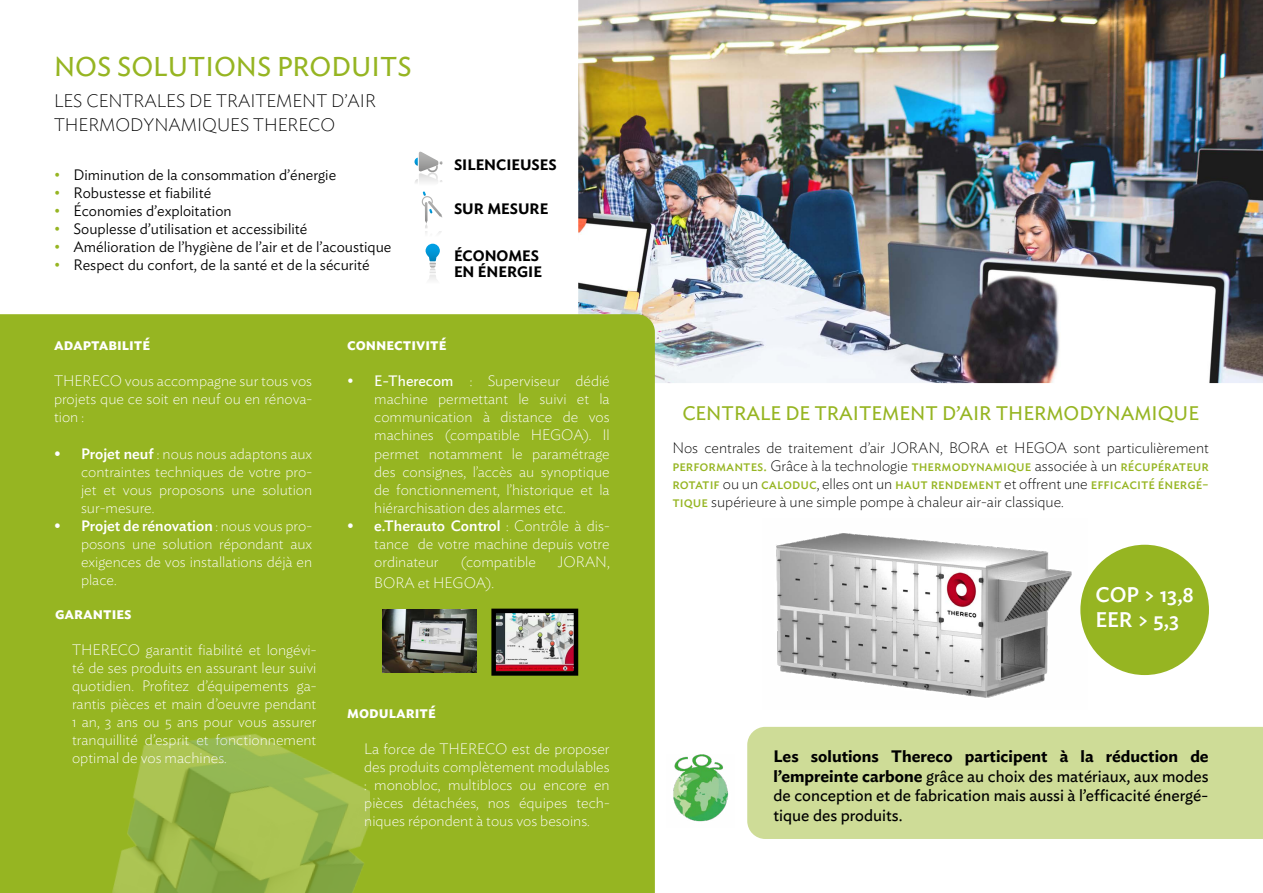
<style>
.page{position:relative;width:1263px;height:893px;background:#fff}
.page>*{position:absolute;margin:0;border:0;box-sizing:border-box;transform-origin:0 0}
.t1{font:27px "Ideal Sans";color:#96b522}
.t2{font:500 21px/25.2px "Ideal Sans";color:#fff}
.t3{font:19.5px "Ideal Sans";color:#96b522}
.t4{font:200 18px/24px "Ideal Sans";color:#000}
.t5{font:16.5px/19.8px "Ideal Sans";color:#000;text-align:justify}
.t6{font:600 16.5px "Ideal Sans";color:#fff}
.t7{font:200 15px/18px "Ideal Sans";color:#fff;text-align:justify}
.t8{font:200 15px/18px "Ideal Sans";color:#000;text-align:justify}
.t9{font:300 15px "Ideal Sans";color:#000}
.t10{font:600 15px/16.5px "Ideal Sans";color:#000}
.s1{color:#96b522}
.s2{font-weight:500}
.s3{font-weight:400}
.s4{font-weight:400;color:#96b522}
.s5{font-weight:600}
</style>
<div class="page">
<div style="left:1080px;top:545px;width:129px;height:130px;background:#96b522;border-radius:50%"></div>
<img style="left:578px;top:0;width:685px;height:383px">
<div style="left:0;top:314px;width:655px;height:579px;background:#96b522"></div>
<img style="left:776px;top:533px;width:311px;height:165px">
<img style="left:496px;top:614px;width:77px;height:57px">
<div style="left:491px;top:609px;width:87px;height:67px;border:4px solid #000"></div>
<img style="left:382px;top:610px;width:95px;height:63px">
<img style="left:85px;top:675px;width:285px;height:218px">
<div style="left:747px;top:727px;width:516px;height:112px;background:#cedc97"></div>
<img style="left:673px;top:754px;width:56px;height:68px">
<svg style="left:414px;top:152px;width:29px;height:128px"></svg>
<h1 class="t1" style="left:54px;top:47px;width:359px">NOS SOLUTIONS PRODUITS</h1>
<p class="t4" style="left:54px;top:87px;width:323px">LES CENTRALES DE TRAITEMENT D’AIR<br>THERMODYNAMIQUES THERECO</p>
<p class="t9" style="left:54px;top:163px;width:284px"><span class="s1">•</span> Diminution de la consommation d’énergie</p>
<p class="t9" style="left:54px;top:181px;width:159px"><span class="s1">•</span> Robustesse et fiabilité</p>
<p class="t9" style="left:54px;top:199px;width:179px"><span class="s1">•</span> Économies d’exploitation</p>
<p class="t9" style="left:54px;top:217px;width:255px"><span class="s1">•</span> Souplesse d’utilisation et accessibilité</p>
<p class="t9" style="left:54px;top:235px;width:339px"><span class="s1">•</span> Amélioration de l’hygiène de l’air et de l’acoustique</p>
<p class="t9" style="left:54px;top:253px;width:317px"><span class="s1">•</span> Respect du confort, de la santé et de la sécurité</p>
<p class="t10" style="left:454px;top:155px;width:104px">SILENCIEUSES</p>
<p class="t10" style="left:454px;top:199px;width:96px">SUR MESURE</p>
<p class="t10" style="left:454px;top:246px;width:89px">ÉCONOMES<br>EN ÉNERGIE</p>
<p class="t6" style="left:54px;top:332px;width:98px">adaptabilité</p>
<p class="t7" style="left:54px;top:371px;width:260px">THERECO vous accompagne sur tous vos projets que ce soit en neuf ou en rénova&shy;tion :</p>
<p class="t7" style="left:81px;top:443px;width:233px;text-indent:-27px"><span class="s2">• Projet neuf</span> : nous nous adaptons aux contraintes techniques de votre pro&shy;jet et vous proposons une solution sur-mesure.</p>
<p class="t7" style="left:81px;top:515px;width:233px;text-indent:-27px"><span class="s2">• Projet de rénovation</span> : nous vous pro&shy;posons une solution répondant aux exigences de vos installations déjà en place.</p>
<p class="t6" style="left:55px;top:600px;width:78px">garanties</p>
<p class="t7" style="left:72px;top:639px;width:246px">THERECO garantit fiabilité et longévi&shy;té de ses produits en assurant leur suivi quotidien. Profitez d’équipements ga&shy;rantis pièces et main d’oeuvre pendant 1 an, 3 ans ou 5 ans pour vous assurer tranquillité d’esprit et fonctionnement optimal de vos machines.</p>
<p class="t6" style="left:347px;top:332px;width:101px">connectivité</p>
<p class="t7" style="left:374px;top:371px;width:237px;text-indent:-27px"><span class="s3">• E-Therecom</span> : Superviseur dédié machine permettant le suivi et la communication à distance de vos machines (compatible HEGOA). Il permet notamment le paramétrage des consignes, l’accès au synoptique de fonctionnement, l’historique et la hiérarchisation des alarmes etc.</p>
<p class="t7" style="left:374px;top:515px;width:237px;text-indent:-27px"><span class="s2">• e.Therauto Control</span> : Contrôle à dis&shy;tance de votre machine depuis votre ordinateur</p>
<p class="t7" style="left:461px;top:551px;width:77px">(compatible</p>
<p class="t7" style="left:558px;top:551px;width:53px">JORAN,</p>
<p class="t7" style="left:374px;top:572px;width:121px">BORA et HEGOA).</p>
<p class="t6" style="left:347px;top:699px;width:90px">modularité</p>
<p class="t7" style="left:364px;top:738px;width:247px">La force de THERECO est de proposer des produits complètement modulables : monobloc, multiblocs ou encore en pièces détachées, nos équipes tech&shy;niques répondent à tous vos besoins.</p>
<h3 class="t3" style="left:682px;top:398px;width:518px">CENTRALE DE TRAITEMENT D’AIR THERMODYNAMIQUE</h3>
<p class="t8" style="left:672px;top:438px;width:538px">Nos centrales de traitement d’air JORAN, BORA et HEGOA sont particulièrement <span class="s4">performantes.</span> Grâce à la technologie <span class="s4">thermodynamique</span> associée à un <span class="s4">récupérateur rotatif</span> ou un <span class="s4">caloduc</span>, elles ont un <span class="s4">haut rendement</span> et offrent une <span class="s4">efficacité énergé&shy;tique</span> supérieure à une simple pompe à chaleur air-air classique.</p>
<h2 class="t2" style="left:1095px;top:580px;width:100px">COP &gt; 13,8<br>EER &gt; 5,3</h2>
<p class="t5" style="left:773px;top:745px;width:437px"><span class="s5">Les solutions Thereco participent à la réduction de l’empreinte carbone</span> grâce au choix des matériaux, aux modes de conception et de fabrication mais aussi à l’efficacité énergé&shy;tique des produits.</p>
</div>
